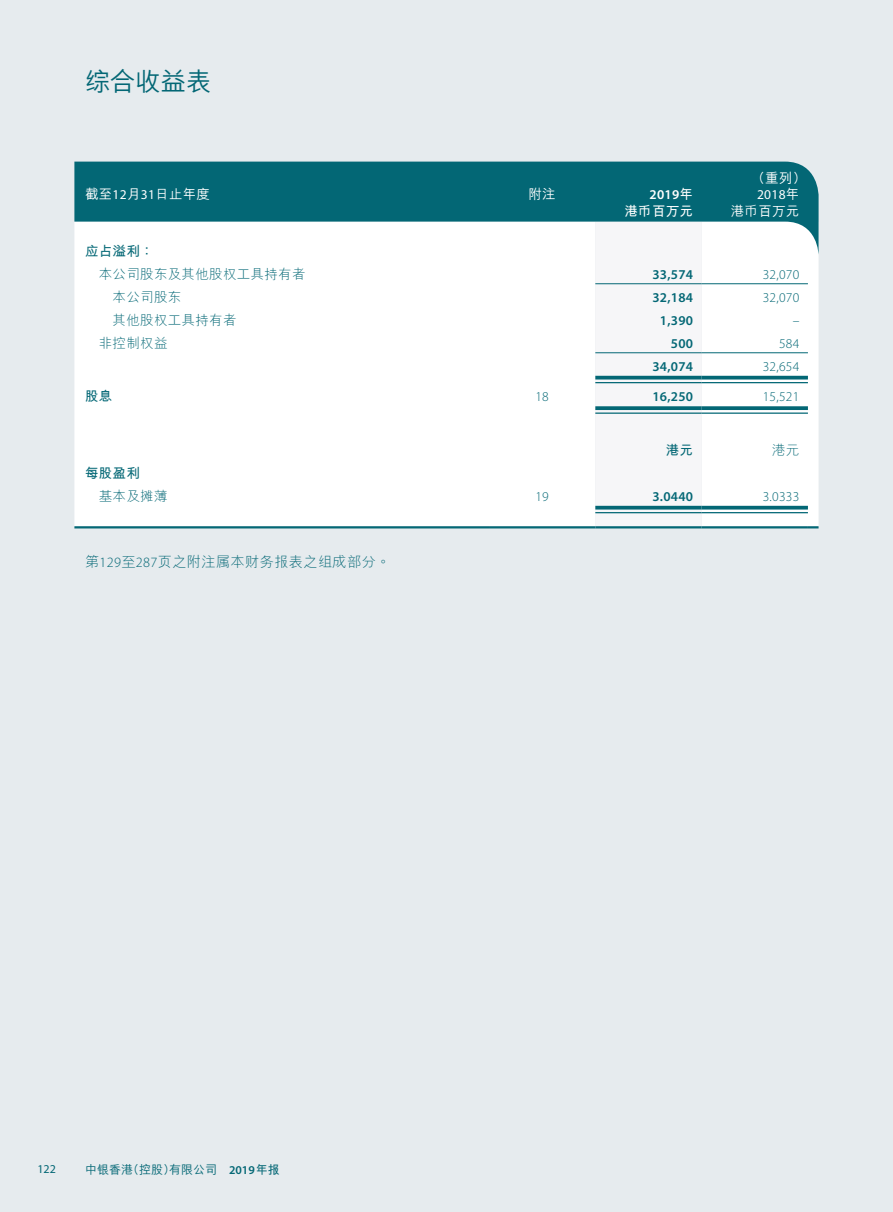
<style>
.page{position:relative;width:893px;height:1212px;background:#e6ebee}
.page>*{position:absolute;margin:0;border:0;box-sizing:border-box;transform-origin:0 0}
.t1{font:500 25.5px "M Hei HKS";letter-spacing:-.01em;color:#036775}
.t2{font:300 14.25px "M Hei HKS";letter-spacing:.02em;color:#036775}
.t3{font:300 13.5px "M Hei HKS";letter-spacing:.02em;color:#036775}
.t4{font:600 13.5px "Myriad Pro";letter-spacing:.02em;color:#036775}
.t5{font:300 13.5px "Myriad Pro";letter-spacing:.02em;color:#036775}
.t6{font:500 13.5px "M Hei HKS";letter-spacing:.02em;color:#fff}
.t7{font:700 13.5px "M Hei HKS";letter-spacing:.02em;color:#036775}
.t8{font:600 13.5px "Myriad Pro";color:#fff}
.t9{font:13.5px "Myriad Pro";color:#fff}
.t10{font:700 13.5px "M Hei HKS";letter-spacing:.02em;color:#fff}
.t11{font:500 12px "M Hei HKS";color:#036775}
.t12{font:12px "Myriad Pro";color:#036775}
.s1{font-family:"Myriad Pro";font-weight:400}
.s2{font-family:"M Hei HKS";font-weight:700}
.s3{font-family:"M Hei HKS";font-weight:500}
.s4{font-family:"Myriad Pro"}
.s5{font-family:"Myriad Pro";font-weight:600}
.s6{font-weight:700}
</style>
<div class="page">
<div style="left:74px;top:256px;width:745px;height:270px;background:#fff"></div>
<div style="left:595px;top:256px;width:107px;height:270px;background:#f6f6f8"></div>
<hr style="left:595px;top:352px;width:107px;height:1px;background:#036775">
<hr style="left:702px;top:352px;width:106px;height:1px;background:#036775">
<hr style="left:595px;top:283px;width:107px;height:1px;background:#036775">
<hr style="left:702px;top:283px;width:106px;height:1px;background:#036775">
<hr style="left:74px;top:526px;width:415px;height:2px;background:#036775">
<hr style="left:489px;top:526px;width:106px;height:2px;background:#036775">
<hr style="left:595px;top:526px;width:107px;height:2px;background:#036775">
<hr style="left:702px;top:526px;width:106px;height:2px;background:#036775">
<svg style="left:808px;top:526px;width:11px;height:2px"></svg>
<svg style="left:74px;top:162px;width:745px;height:94px;background:#5e9ea7"></svg>
<hr style="left:595px;top:376px;width:107px;height:3px;background:#036775">
<hr style="left:595px;top:382px;width:107px;height:1px;background:#036775">
<hr style="left:702px;top:376px;width:106px;height:3px;background:#036775">
<hr style="left:702px;top:382px;width:106px;height:1px;background:#036775">
<svg style="left:595px;top:406px;width:107px;height:4px"></svg>
<hr style="left:595px;top:412px;width:107px;height:2px;background:#036775">
<svg style="left:702px;top:406px;width:106px;height:4px"></svg>
<hr style="left:702px;top:412px;width:106px;height:2px;background:#036775">
<hr style="left:595px;top:506px;width:107px;height:3px;background:#036775">
<hr style="left:595px;top:512px;width:107px;height:1px;background:#036775">
<hr style="left:702px;top:506px;width:106px;height:3px;background:#036775">
<hr style="left:702px;top:512px;width:106px;height:1px;background:#036775">
<h1 class="t1" style="left:85px;top:63px;width:128px">綜合收益表</h1>
<p class="t6" style="left:751px;top:168px;width:56px">（重列）</p>
<p class="t6" style="left:85px;top:184px;width:127px">截至<span class="s1">12</span>月<span class="s1">31</span>日止年度</p>
<p class="t6" style="left:528px;top:184px;width:29px">附註</p>
<p class="t8" style="left:650px;top:186px;width:45px">2019<span class="s2">年</span></p>
<p class="t9" style="left:757px;top:186px;width:44px">2018<span class="s3">年</span></p>
<p class="t10" style="left:624px;top:201px;width:70px">港幣百萬元</p>
<p class="t6" style="left:731px;top:201px;width:70px">港幣百萬元</p>
<p class="t7" style="left:85px;top:241px;width:70px">應佔溢利：</p>
<p class="t3" style="left:99px;top:264px;width:208px">本公司股東及其他股權工具持有者</p>
<p class="t4" style="left:652px;top:265px;width:42px">33,574</p>
<p class="t5" style="left:763px;top:266px;width:38px">32,070</p>
<p class="t3" style="left:113px;top:287px;width:70px">本公司股東</p>
<p class="t4" style="left:652px;top:288px;width:42px">32,184</p>
<p class="t5" style="left:763px;top:289px;width:38px">32,070</p>
<p class="t3" style="left:113px;top:310px;width:125px">其他股權工具持有者</p>
<p class="t4" style="left:660px;top:311px;width:35px">1,390</p>
<p class="t5" style="left:793px;top:312px;width:8px">–</p>
<p class="t3" style="left:99px;top:333px;width:70px">非控制權益</p>
<p class="t4" style="left:671px;top:334px;width:24px">500</p>
<p class="t5" style="left:779px;top:335px;width:22px">584</p>
<p class="t4" style="left:652px;top:357px;width:42px">34,074</p>
<p class="t5" style="left:763px;top:358px;width:38px">32,654</p>
<p class="t7" style="left:85px;top:386px;width:29px">股息</p>
<p class="t5" style="left:535px;top:388px;width:15px">18</p>
<p class="t4" style="left:652px;top:388px;width:42px">16,250</p>
<p class="t5" style="left:763px;top:388px;width:38px">15,521</p>
<p class="t7" style="left:666px;top:440px;width:29px">港元</p>
<p class="t3" style="left:772px;top:440px;width:29px">港元</p>
<p class="t7" style="left:85px;top:463px;width:56px">每股盈利</p>
<p class="t3" style="left:99px;top:486px;width:70px">基本及攤薄</p>
<p class="t5" style="left:535px;top:488px;width:15px">19</p>
<p class="t4" style="left:652px;top:487px;width:42px">3.0440</p>
<p class="t5" style="left:763px;top:488px;width:38px">3.0333</p>
<p class="t2" style="left:85px;top:552px;width:307px">第<span class="s4">129</span>至<span class="s4">287</span>頁之附註屬本財務報表之組成部分。</p>
<p class="t12" style="left:37px;top:1161px;width:20px">122</p>
<p class="t11" style="left:85px;top:1160px;width:196px">中銀香港（控股）有限公司 <span class="s5">2019</span><span class="s6">年報</span></p>
</div>
